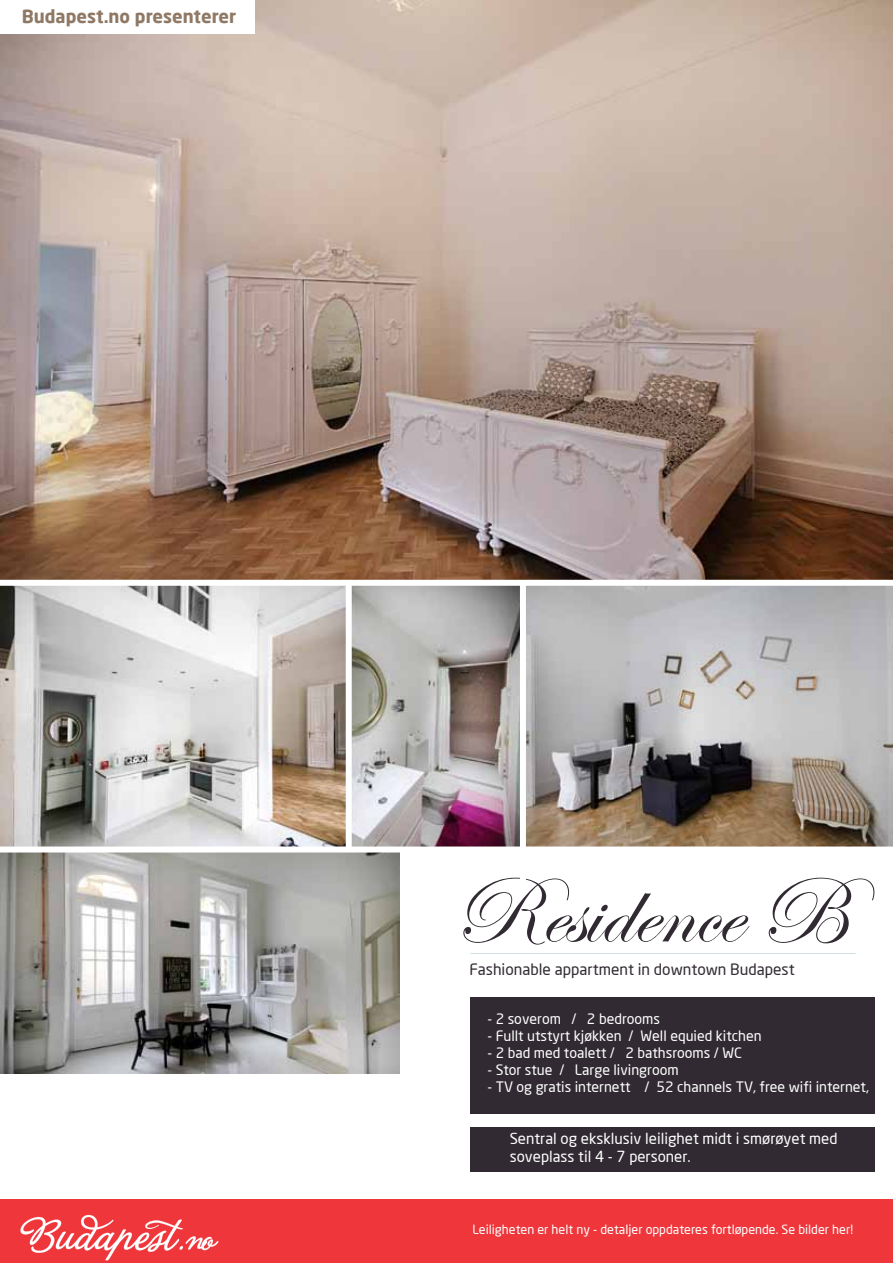
<style>
.page{position:relative;width:893px;height:1263px;background:#fff}
.page>*{position:absolute;margin:0;border:0;box-sizing:border-box;transform-origin:0 0}
.t1{font:96px "Edwardian Script ITC";color:#312a32}
.t2{font:700 18px "Neo Sans Pro";color:#8f7965}
.t3{font:15.45px "Neo Sans";color:#312a32}
.t4{font:15px/18px "Neo Sans";color:#fff}
.t5{font:14.1px "Neo Sans";color:#fff}
.t6{font:12.6px "Neo Sans";color:#fff}
</style>
<div class="page">
<img style="left:0;top:852px;width:399px;height:222px">
<img style="left:0;top:0;width:893px;height:580px">
<img style="left:0;top:586px;width:893px;height:260px">
<div style="left:0;top:1200px;width:893px;height:63px;background:#ee363b"></div>
<div style="left:470px;top:1127px;width:404px;height:44px;background:#312a32"></div>
<div style="left:0;top:0;width:254px;height:33px;background:#fff"></div>
<div style="left:470px;top:997px;width:404px;height:117px;background:#312a32"></div>
<svg style="left:20px;top:1215px;width:198px;height:45px"></svg>
<div style="left:346px;top:581px;width:6px;height:268px;background:#fff"></div>
<div style="left:520px;top:582px;width:6px;height:306px;background:#fff"></div>
<p class="t2" style="left:22px;top:4px;width:216px">Budapest.no presenterer</p>
<h1 class="t1" style="left:452px;top:859px;width:396px">Residence B</h1>
<p class="t3" style="left:469px;top:960px;width:327px">Fashionable appartment in downtown Budapest</p>
<p class="t5" style="left:487px;top:1010px;width:174px">- 2 soverom / 2 bedrooms</p>
<p class="t5" style="left:487px;top:1027px;width:276px">- Fullt utstyrt kjøkken / Well equied kitchen</p>
<p class="t5" style="left:487px;top:1044px;width:256px">- 2 bad med toalett / 2 bathsrooms / WC</p>
<p class="t5" style="left:487px;top:1061px;width:193px">- Stor stue / Large livingroom</p>
<p class="t5" style="left:487px;top:1078px;width:383px">- TV og gratis internett / 52 channels TV, free wifi internet,</p>
<p class="t4" style="left:510px;top:1129px;width:329px">Sentral og eksklusiv leilighet midt i smørøyet med soveplass til 4 - 7 personer.</p>
<p class="t6" style="left:472px;top:1222px;width:382px">Leiligheten er helt ny - detaljer oppdateres fortløpende. Se bilder her!</p>
</div>
